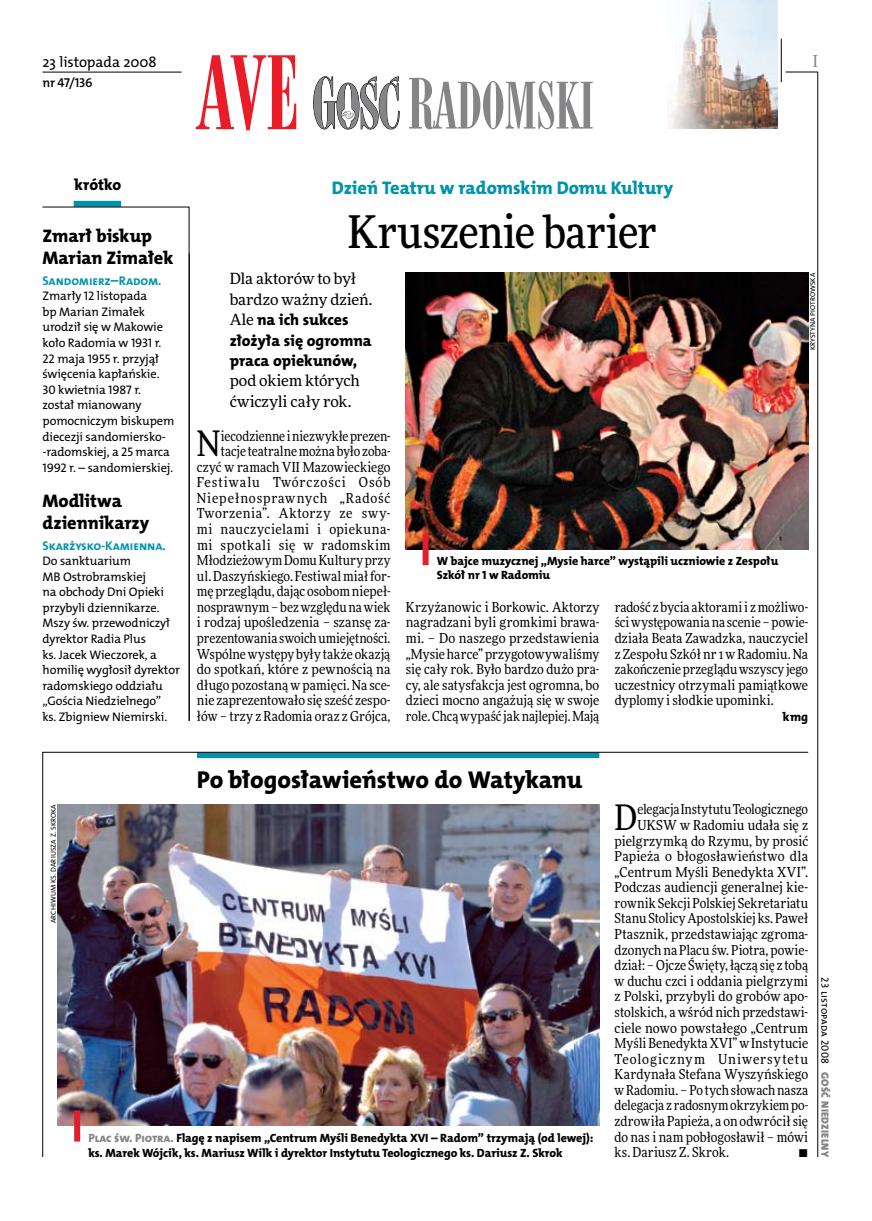
<style>
.page{position:relative;width:872px;height:1221px;background:#fff}
.page>*{position:absolute;margin:0;border:0;box-sizing:border-box;transform-origin:0 0}
.t1{font:500 45px "Freeday Narrow";letter-spacing:-.015em;color:#000}
.t2{font:35.25px "Freeday Narrow News";color:#000}
.t3{font:24.45px "The Mix HP8 Ex Bld";letter-spacing:-.005em;color:#000}
.t4{font:18.3px/21.6px "The Mix HP8 Ex Bld";letter-spacing:.005em;color:#000}
.t5{font:18.3px "The Mix HP8 Ex Bld";color:#0093aa}
.t6{font:500 16.5px "Freeday Narrow";color:#858486;scale:.9 1}
.t7{font:15.75px/20.4px "The Mix HP8 Ex Bld";color:#000}
.t8{font:15.45px/20.4px "Freeday News";letter-spacing:-.01em;color:#000}
.t9{font:14.85px "The Mix HP5 Plain";color:#000}
.t10{font:13.8px/15.6px "Freeday Narrow News";letter-spacing:.005em;color:#000;text-align:justify}
.t11{font:13.8px "Freeday Narrow News";letter-spacing:.065em;color:#000}
.t12{font:12.9px "The Mix HP6 Se Bld";letter-spacing:-.02em;color:#000}
.t13{font:12.75px "The Mix HP7 Bld";letter-spacing:-.01em;color:#0093aa}
.t14{font:12.45px/15.6px "The Mix HP5 Plain";letter-spacing:-.01em;color:#000}
.t15{font:12.45px "The Mix HP8 Ex Bld";color:#000}
.t16{font:12px/15.6px "The Mix HP8 Ex Bld";letter-spacing:-.005em;color:#000}
.t17{font:10.5px "The Mix HP5 Plain";letter-spacing:.015em;color:#000}
.t18{font:10.5px "The Mix HP9 Blk";letter-spacing:.025em;color:#858486}
.t19{font:7.2px "The Mix HP5 Plain";letter-spacing:.01em;color:#000}
.s1{font-size:13.95px}
.s2{font-family:"Freeday News";font-size:15.45px}
.s3{color:#858486}
</style>
<div class="page">
<hr style="left:817px;top:72px;width:1px;height:1084px;background:#000">
<hr style="left:781px;top:39px;width:1px;height:43px;background:#000">
<svg style="left:42px;top:751px;width:766px;height:406px"></svg>
<img style="left:668px;top:0;width:109px;height:128px">
<hr style="left:189px;top:253px;width:1px;height:468px;background:#000">
<svg style="left:313px;top:76px;width:87px;height:53px"></svg>
<svg style="left:409px;top:78px;width:184px;height:51px"></svg>
<svg style="left:196px;top:55px;width:100px;height:75px"></svg>
<hr style="left:785px;top:72px;width:32px;height:1px;background:#000">
<hr style="left:43px;top:72px;width:139px;height:1px;background:#000">
<img style="left:57px;top:804px;width:542px;height:321px">
<img style="left:406px;top:272px;width:402px;height:277px">
<div style="left:74px;top:1110px;width:6px;height:31px;background:#df1f2a"></div>
<div style="left:422px;top:534px;width:6px;height:31px;background:#df1f2a"></div>
<div style="left:74px;top:201px;width:47px;height:6px;background:#0093aa"></div>
<svg style="left:42px;top:207px;width:147px;height:514px"></svg>
<p class="t9" style="left:43px;top:53px;width:116px">23 listopada 2008</p>
<p class="t12" style="left:43px;top:75px;width:52px">nr 47/136</p>
<p class="t6" style="left:813px;top:50px;width:6px">I</p>
<p class="t7" style="left:74px;top:175px;width:48px">krótko</p>
<h3 class="t4" style="left:43px;top:226px;width:133px">Zmarł biskup<br>Marian Zimałek</h3>
<p class="t13" style="left:43px;top:272px;width:120px">Sandomierz<span class="s1">–</span>Radom.</p>
<p class="t14" style="left:43px;top:288px;width:133px">Zmarły 12 listopada<br>bp Marian Zimałek urodził się w Makowie koło Radomia w 1931 r.<br>22 maja 1955 r. przyjął święcenia kapłańskie.<br>30 kwietnia 1987 r. został mianowany pomocniczym biskupem diecezji sandomiersko--radomskiej, a 25 marca<br>1992 r. – sandomierskiej.</p>
<h3 class="t4" style="left:43px;top:490px;width:108px">Modlitwa dziennikarzy</h3>
<p class="t13" style="left:43px;top:537px;width:125px">Skarżysko-Kamienna.</p>
<p class="t14" style="left:43px;top:553px;width:139px">Do sanktuarium<br>MB Ostrobramskiej<br>na obchody Dni Opieki przybyli dziennikarze.<br>Mszy św. przewodniczył dyrektor Radia Plus<br>ks. Jacek Wieczorek, a homilię wygłosił dyrektor radomskiego oddziału „Gościa Niedzielnego”<br>ks. Zbigniew Niemirski.</p>
<h3 class="t5" style="left:332px;top:175px;width:343px">Dzień Teatru w radomskim Domu Kultury</h3>
<h1 class="t1" style="left:348px;top:204px;width:311px">Kruszenie barier</h1>
<p class="t8" style="left:230px;top:268px;width:144px">Dla aktorów to był bardzo ważny dzień.</p>
<p class="t7" style="left:230px;top:310px;width:143px"><span class="s2">Ale</span> na ich sukces złożyła się ogromna praca opiekunów,</p>
<p class="t8" style="left:230px;top:370px;width:132px">pod okiem których ćwiczyli cały rok.</p>
<p class="t19" style="left:808px;top:350px;width:79px;rotate:-90deg">Krystyna Piotrowska</p>
<p class="t10" style="left:197px;top:427px;width:195px;text-align:right">iecodzienne iniezwykłe prezen&shy;tacje teatralne można było zoba&shy;czyć w ramach VII Mazowieckiego<br>Festiwalu Twórczości Osób<br>Niepełnosprawnych „Radość<br>Tworzenia”. Aktorzy ze swy&shy;mi nauczycielami i opiekuna&shy;mi spotkali się w radomskim<br>Młodzieżowym Domu Kultury przy ul. Daszyńskiego. Festiwal miał for&shy;mę przeglądu, dając osobom niepeł&shy;nosprawnym – bez względu na wiek i rodzaj upośledzenia – szansę za&shy;prezentowania swoich umiejętności.<br>Wspólne występy były także okazją do spotkań, które z pewnością na długo pozostaną w pamięci. Na sce&shy;nie zaprezentowało się sześć zespo&shy;łów – trzy z Radomia oraz z Grójca,</p>
<h2 class="t2" style="left:197px;top:422px;width:25px">N</h2>
<p class="t16" style="left:437px;top:554px;width:343px;line-height:13.5px">W bajce muzycznej „Mysie harce” wystąpili uczniowie z Zespołu<br>Szkół nr 1 w Radomiu</p>
<p class="t10" style="left:406px;top:599px;width:195px">Krzyżanowic i Borkowic. Aktorzy nagradzani byli gromkimi brawa&shy;mi. – Do naszego przedstawienia „Mysie harce” przygotowywaliśmy się cały rok. Było bardzo dużo pra&shy;cy, ale satysfakcja jest ogromna, bo dzieci mocno angażują się w swoje role. Chcą wypaść jak najlepiej. Mają</p>
<p class="t10" style="left:614px;top:599px;width:195px">radość z bycia aktorami i zmożliwo&shy;ści występowania na scenie – powie&shy;działa Beata Zawadzka, nauczyciel z Zespołu Szkół nr 1 w Radomiu. Na zakończenie przeglądu wszyscy jego uczestnicy otrzymali pamiątkowe dyplomy i słodkie upominki.</p>
<p class="t15" style="left:783px;top:708px;width:27px">kmg</p>
<h3 class="t3" style="left:197px;top:764px;width:386px">Po błogosławieństwo do Watykanu</h3>
<p class="t19" style="left:49px;top:923px;width:120px;rotate:-90deg">Archiwum ks. Dariusza Z. Skroka</p>
<p class="t16" style="left:88px;top:1129px;width:506px"><span class="s3">Plac św. Piotra.</span> Flagę z napisem „Centrum Myśli Benedykta XVI – Radom” trzymają (od lewej): ks. Marek Wójcik, ks. Mariusz Wilk i dyrektor Instytutu Teologicznego ks. Dariusz Z. Skrok</p>
<h2 class="t2" style="left:614px;top:795px;width:24px">D</h2>
<p class="t10" style="left:637px;top:801px;width:172px">elegacja Instytutu Teologicznego</p>
<p class="t10" style="left:637px;top:817px;width:172px">UKSW w Radomiu udała się z</p>
<p class="t10" style="left:614px;top:832px;width:195px">pielgrzymką do Rzymu, by prosić</p>
<p class="t10" style="left:614px;top:848px;width:195px">Papieża o błogosławieństwo dla</p>
<p class="t10" style="left:614px;top:863px;width:195px">„Centrum Myśli Benedykta XVI”.</p>
<p class="t10" style="left:614px;top:879px;width:195px">Podczas audiencji generalnej kie-</p>
<p class="t10" style="left:614px;top:895px;width:195px">rownik Sekcji Polskiej Sekretariatu</p>
<p class="t10" style="left:614px;top:910px;width:195px">Stanu Stolicy Apostolskiej ks. Paweł</p>
<p class="t10" style="left:614px;top:926px;width:195px">Ptasznik, przedstawiając zgroma-</p>
<p class="t10" style="left:614px;top:941px;width:195px">dzonych na Placu św. Piotra, powie-</p>
<p class="t10" style="left:614px;top:957px;width:195px">dział: – Ojcze Święty, łączą się z tobą</p>
<p class="t10" style="left:614px;top:972px;width:195px">w duchu czci i oddania pielgrzymi</p>
<p class="t10" style="left:614px;top:988px;width:195px">z Polski, przybyli do grobów apo-</p>
<p class="t10" style="left:614px;top:1004px;width:195px">stolskich, a wśród nich przedstawi-</p>
<p class="t10" style="left:614px;top:1019px;width:195px">ciele nowo powstałego „Centrum</p>
<p class="t10" style="left:614px;top:1035px;width:195px">Myśli Benedykta XVI” w Instytucie</p>
<p class="t11" style="left:614px;top:1050px;width:195px">Teologicznym Uniwersytetu</p>
<p class="t10" style="left:614px;top:1066px;width:195px">Kardynała Stefana Wyszyńskiego</p>
<p class="t10" style="left:614px;top:1081px;width:195px">w Radomiu. – Po tych słowach nasza</p>
<p class="t10" style="left:614px;top:1097px;width:195px">delegacja z radosnym okrzykiem po-</p>
<p class="t10" style="left:614px;top:1112px;width:195px">zdrowiła Papieża, a on odwrócił się</p>
<p class="t10" style="left:614px;top:1128px;width:195px">do nas i nam pobłogosławił – mówi</p>
<p class="t10" style="left:614px;top:1144px;width:116px">ks. Dariusz Z. Skrok.</p>
<p class="t10" style="left:798px;top:1144px;width:11px">•</p>
<p class="t17" style="left:832px;top:977px;width:88px;rotate:90deg">23 listopada 2008</p>
<p class="t18" style="left:832px;top:1071px;width:87px;rotate:90deg">Gość Niedzielny</p>
</div>
